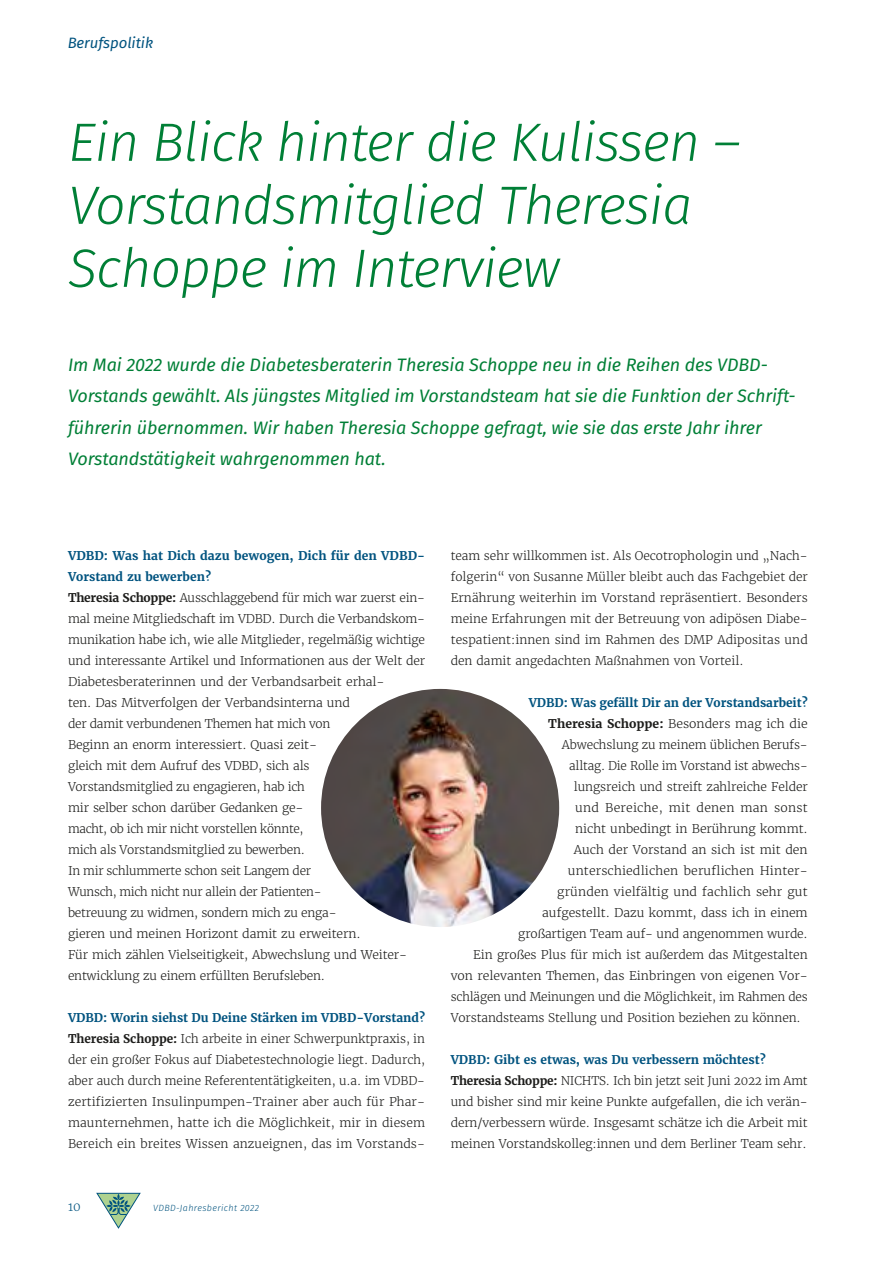
<style>
.page{position:relative;width:893px;height:1263px;background:#fff}
.page>*{position:absolute;margin:0;border:0;box-sizing:border-box;transform-origin:0 0}
.t1{font:italic 300 54px/63px "Fira Sans";letter-spacing:-.02em;color:#007f36}
.t2{font:italic 18px/31.5px "Fira Sans";letter-spacing:-.005em;color:#007f36}
.t3{font:italic 15px "Fira Sans";letter-spacing:-.005em;color:#00537f}
.t4{font:300 12px/21px "Merriweather";letter-spacing:-.015em;color:#1d1d1b;text-align:justify}
.t5{font:700 12px "Merriweather";letter-spacing:-.005em;color:#00537f}
.t6{font:300 12px "Merriweather";letter-spacing:.01em;color:#1d1d1b}
.t7{font:300 12px "Merriweather";letter-spacing:.005em;color:#1d1d1b}
.t8{font:300 12px "Merriweather";letter-spacing:.015em;color:#1d1d1b}
.t9{font:300 12px "Merriweather";color:#00537f}
.t10{font:italic 300 9px "Fira Sans";letter-spacing:.04em;color:#00537f}
.s1{font-weight:700;color:#00537f}
.s2{font-weight:700}
</style>
<div class="page">
<img style="left:321px;top:689px;width:238px;height:238px;border-radius:119px">
<svg style="left:97px;top:1193px;width:43px;height:35px"></svg>
<p class="t3" style="left:68px;top:32px;width:87px">Berufspolitik</p>
<h1 class="t1" style="left:68px;top:110px;width:674px">Ein Blick hinter die Kulissen –<br>Vorstandsmitglied Theresia<br>Schoppe im Interview</h1>
<p class="t2" style="left:68px;top:348px;width:729px">Im Mai 2022 wurde die Diabetesberaterin Theresia Schoppe neu in die Reihen des VDBD-Vorstands gewählt. Als jüngstes Mitglied im Vorstandsteam hat sie die Funktion der Schrift&shy;führerin übernommen. Wir haben Theresia Schoppe gefragt, wie sie das erste Jahr ihrer Vorstandstätigkeit wahrgenommen hat.</p>
<p class="t4" style="left:68px;top:545px;width:359px;text-align:left"><span class="s1">VDBD: Was hat Dich dazu bewogen, Dich für den VDBD-Vorstand zu bewerben?<br></span><span class="s2">Theresia Schoppe:</span> Ausschlaggebend für mich war zuerst ein&shy;mal meine Mitgliedschaft im VDBD. Durch die Verbandskom&shy;munikation habe ich, wie alle Mitglieder, regelmäßig wichtige und interessante Artikel und Informationen aus der Welt der Diabetesberaterinnen und der Verbandsarbeit erhal-<br>ten. Das Mitverfolgen der Verbandsinterna und<br>der damit verbundenen Themen hat mich von<br>Beginn an enorm interessiert. Quasi zeit-<br>gleich mit dem Aufruf des VDBD, sich als<br>Vorstandsmitglied zu engagieren, hab ich<br>mir selber schon darüber Gedanken ge-<br>macht, ob ich mir nicht vorstellen könnte,<br>mich als Vorstandsmitglied zu bewerben.<br>In mir schlummerte schon seit Langem der<br>Wunsch, mich nicht nur allein der Patienten-<br>betreuung zu widmen, sondern mich zu enga-<br>gieren und meinen Horizont damit zu erweitern.<br>Für mich zählen Vielseitigkeit, Abwechslung und Weiter&shy;entwicklung zu einem erfüllten Berufsleben.</p>
<p class="t4" style="left:68px;top:1007px;width:359px"><span class="s1">VDBD: Worin siehst Du Deine Stärken im VDBD-Vorstand?<br></span><span class="s2">Theresia Schoppe:</span> Ich arbeite in einer Schwerpunktpraxis, in der ein großer Fokus auf Diabetestechnologie liegt. Dadurch, aber auch durch meine Referententätigkeiten, u. a. im VDBD&shy;zertifizierten Insulinpumpen-Trainer aber auch für Phar&shy;maunternehmen, hatte ich die Möglichkeit, mir in diesem Bereich ein breites Wissen anzueignen, das im Vorstands-</p>
<p class="t9" style="left:68px;top:1199px;width:14px">10</p>
<p class="t10" style="left:153px;top:1201px;width:107px">VDBD-Jahresbericht 2022</p>
<p class="t4" style="left:451px;top:545px;width:359px">team sehr willkommen ist. Als Oecotrophologin und „Nach&shy;folgerin“ von Susanne Müller bleibt auch das Fachgebiet der Ernährung weiterhin im Vorstand repräsentiert. Besonders meine Erfahrungen mit der Betreuung von adipösen Diabe&shy;tespatient:innen sind im Rahmen des DMP Adipositas und den damit angedachten Maßnahmen von Vorteil.</p>
<p class="t5" style="left:529px;top:695px;width:281px">VDBD: Was gefällt Dir an der Vorstandsarbeit?</p>
<p class="t4" style="left:548px;top:713px;width:261px"><span class="s2">Theresia Schoppe:</span> Besonders mag ich die</p>
<p class="t4" style="left:562px;top:734px;width:248px">Abwechslung zu meinem üblichen Berufs-</p>
<p class="t4" style="left:569px;top:755px;width:240px">alltag. Die Rolle im Vorstand ist abwechs-</p>
<p class="t4" style="left:574px;top:776px;width:236px">lungsreich und streift zahlreiche Felder</p>
<p class="t8" style="left:575px;top:800px;width:234px">und Bereiche, mit denen man sonst</p>
<p class="t4" style="left:575px;top:818px;width:231px">nicht unbedingt in Berührung kommt.</p>
<p class="t4" style="left:574px;top:839px;width:235px">Auch der Vorstand an sich ist mit den</p>
<p class="t6" style="left:568px;top:863px;width:242px">unterschiedlichen beruflichen Hinter-</p>
<p class="t7" style="left:557px;top:884px;width:252px">gründen vielfältig und fachlich sehr gut</p>
<p class="t4" style="left:542px;top:902px;width:267px">aufgestellt. Dazu kommt, dass ich in einem</p>
<p class="t4" style="left:518px;top:923px;width:288px">großartigen Team auf- und angenommen wurde.</p>
<p class="t4" style="left:473px;top:944px;width:336px">Ein großes Plus für mich ist außerdem das Mitgestalten</p>
<p class="t4" style="left:451px;top:965px;width:359px">von relevanten Themen, das Einbringen von eigenen Vor-</p>
<p class="t4" style="left:451px;top:986px;width:358px">schlägen und Meinungen und die Möglichkeit, im Rahmen des</p>
<p class="t4" style="left:451px;top:1007px;width:349px">Vorstandsteams Stellung und Position beziehen zu können.</p>
<p class="t4" style="left:451px;top:1049px;width:358px;text-align:left"><span class="s1">VDBD: Gibt es etwas, was Du verbessern möchtest?<br></span><span class="s2">Theresia Schoppe:</span> NICHTS. Ich bin jetzt seit Juni 2022 im Amt und bisher sind mir keine Punkte aufgefallen, die ich verän&shy;dern/verbessern würde. Insgesamt schätze ich die Arbeit mit meinen Vorstandskolleg:innen und dem Berliner Team sehr.</p>
</div>
